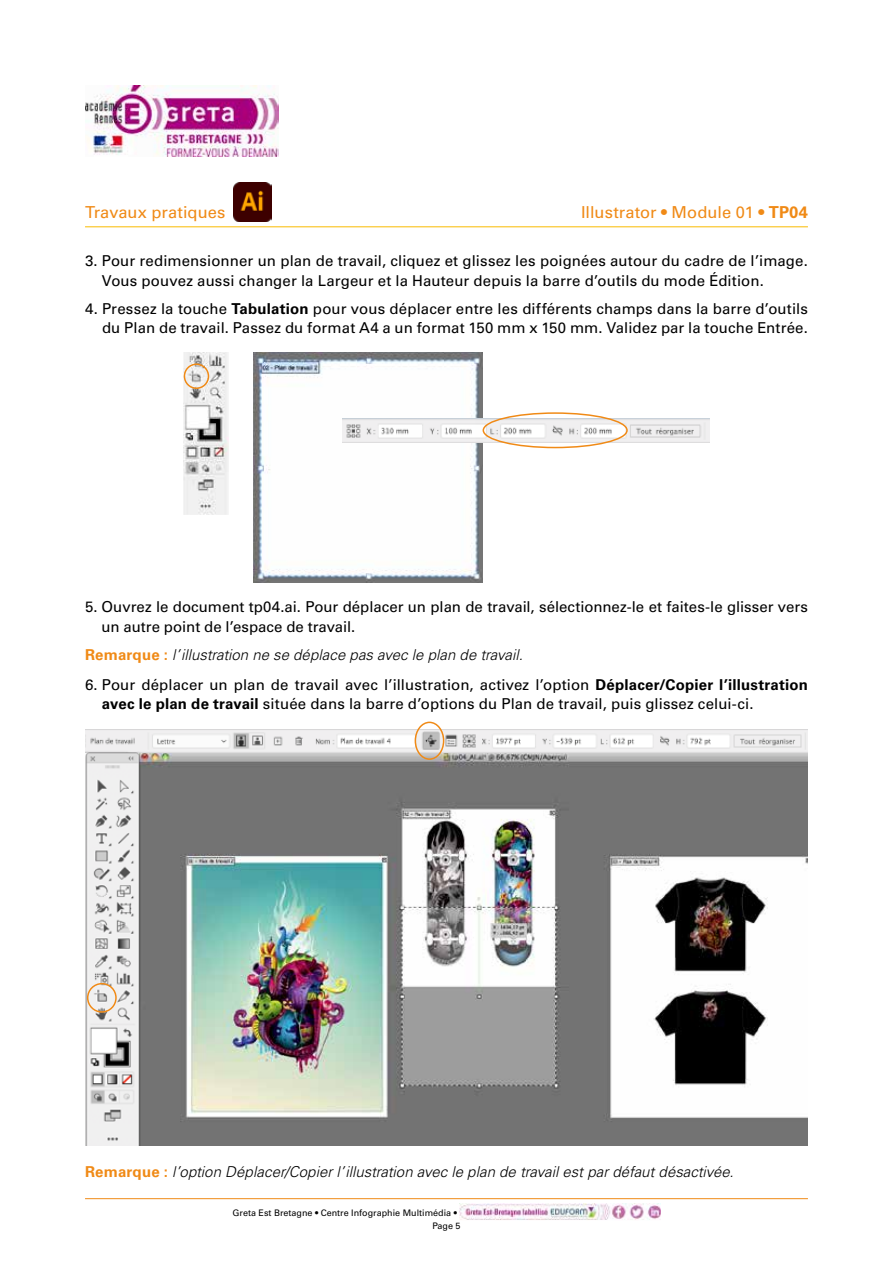
<style>
.page{position:relative;width:893px;height:1263px;background:#fff}
.page>*{position:absolute;margin:0;border:0;box-sizing:border-box;transform-origin:0 0}
.t1{font:16.5px "Univers LT Std";color:#f08a16}
.t2{font:15px/19.5px "Univers LT Std";letter-spacing:.005em;color:#000}
.t3{font:italic 300 15px "Univers LT Std";color:#000}
.t4{font:9px/12.9px "Univers LT Std";color:#000}
.s1{font-weight:700}
.s2{font-weight:700;font-style:normal;color:#f08a16}
</style>
<div class="page">
<img style="left:183px;top:353px;width:45px;height:162px">
<img style="left:254px;top:353px;width:229px;height:229px">
<img style="left:343px;top:418px;width:367px;height:24px">
<div style="left:483px;top:412px;width:145px;height:36px;border:2px solid #f08a16;border-radius:50%"></div>
<div style="left:184px;top:363px;width:25px;height:26px;border:2px solid #f08a16;border-radius:50%"></div>
<img style="left:85px;top:729px;width:723px;height:417px">
<div style="left:415px;top:722px;width:29px;height:38px;border:2px solid #f08a16;border-radius:50%"></div>
<div style="left:87px;top:983px;width:30px;height:30px;border:2px solid #f08a16;border-radius:50%"></div>
<hr style="left:85px;top:1198px;width:723px;height:1px;background:#f08a16">
<img style="left:459px;top:1203px;width:201px;height:17px">
<img style="left:85px;top:85px;width:193px;height:71px">
<hr style="left:85px;top:226px;width:723px;height:1px;background:#fabb00">
<img style="left:234px;top:183px;width:38px;height:38px">
<p class="t1" style="left:85px;top:202px;width:142px">Travaux pratiques</p>
<p class="t1" style="left:581px;top:202px;width:228px">Illustrator • Module 01 • <span class="s1">TP04</span></p>
<p class="t2" style="left:102px;top:251px;width:707px;text-indent:-17px">3. Pour redimensionner un plan de travail, cliquez et glissez les poignées autour du cadre de l’image.<br>Vous pouvez aussi changer la Largeur et la Hauteur depuis la barre d’outils du mode Édition.</p>
<p class="t2" style="left:85px;top:299px;width:724px;text-align:right">4. Pressez la touche <span class="s1">Tabulation</span> pour vous déplacer entre les différents champs dans la barre d’outils du Plan de travail. Passez du format A4 a un format 150 mm x 150 mm. Validez par la touche Entrée.</p>
<p class="t2" style="left:101px;top:597px;width:708px;text-indent:-16px">5. Ouvrez le document tp04.ai. Pour déplacer un plan de travail, sélectionnez-le et faites-le glisser vers un autre point de l’espace de travail.</p>
<p class="t3" style="left:85px;top:645px;width:439px"><span class="s2">Remarque :</span> l’illustration ne se déplace pas avec le plan de travail.</p>
<p class="t2" style="left:102px;top:675px;width:707px;text-indent:-17px">6. Pour déplacer un plan de travail avec l’illustration, activez l’option <span class="s1">Déplacer/Copier l’illustration avec le plan de travail</span> située dans la barre d’options du Plan de travail, puis glissez celui-ci.</p>
<p class="t3" style="left:85px;top:1162px;width:650px"><span class="s2">Remarque :</span> l’option Déplacer/Copier l’illustration avec le plan de travail est par défaut désactivée.</p>
<p class="t4" style="left:432px;top:1206px;width:30px;text-indent:-200px">Greta Est Bretagne • Centre Infographie Multimédia •<br>Page 5</p>
</div>
